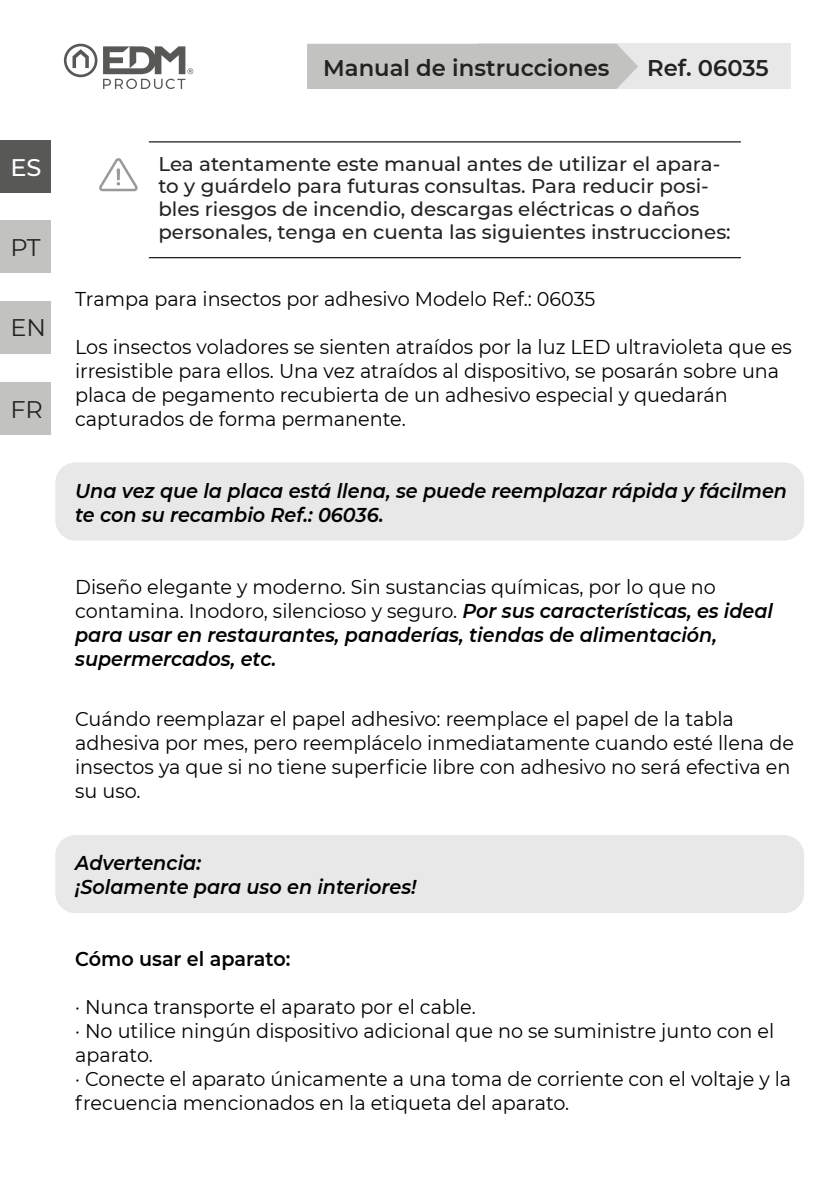
<style>
.page{position:relative;width:840px;height:1191px;background:#fff}
.page>*{position:absolute;margin:0;border:0;box-sizing:border-box;transform-origin:0 0}
.t1{font:24px "Montserrat";color:#222221}
.t2{font:500 24px "Montserrat";color:#fff}
.t3{font:600 22.6px "Montserrat";color:#222221}
.t4{font:20px/24px "Montserrat";color:#000;scale:.96 1}
.t5{font:italic 600 20px/24px "Montserrat";color:#000;scale:.96 1}
.t6{font:600 20px "Montserrat";color:#000;scale:.96 1}
.t7{font:500 19.8px/22.6px "Montserrat";color:#232322}
.s1{font-weight:400;font-style:normal}
</style>
<div class="page">
<div style="left:55px;top:462px;width:748px;height:78px;background:#e8e8e8;border-radius:20px"></div>
<div style="left:55px;top:835px;width:748px;height:78px;background:#e8e8e8;border-radius:20px"></div>
<svg style="left:99px;top:158px;width:39px;height:33px"></svg>
<hr style="left:149px;top:141px;width:591px;height:1px;background:#222221">
<hr style="left:149px;top:257px;width:591px;height:1px;background:#222221">
<svg style="left:64px;top:44px;width:129px;height:45px"></svg>
<div style="left:477px;top:44px;width:312px;height:45px;background:#e8e8e8"></div>
<div style="left:307px;top:44px;width:330px;height:45px;background:#c2c2c1"></div>
<div style="left:0;top:140px;width:51px;height:53px;background:#585857"></div>
<div style="left:0;top:220px;width:51px;height:53px;background:#c2c2c1"></div>
<div style="left:0;top:301px;width:51px;height:52px;background:#c2c2c1"></div>
<div style="left:0;top:382px;width:51px;height:52px;background:#c2c2c1"></div>
<p class="t3" style="left:323px;top:52px;width:288px">Manual de instrucciones</p>
<p class="t3" style="left:647px;top:52px;width:123px">Ref. 06035</p>
<p class="t2" style="left:10px;top:151px;width:32px">ES</p>
<p class="t1" style="left:10px;top:231px;width:32px">PT</p>
<p class="t1" style="left:10px;top:311px;width:37px">EN</p>
<p class="t1" style="left:10px;top:393px;width:34px">FR</p>
<p class="t7" style="left:158px;top:152px;width:573px">Lea atentamente este manual antes de utilizar el apara&shy;to y guárdelo para futuras consultas. Para reducir posi&shy;bles riesgos de incendio, descargas eléctricas o daños personales, tenga en cuenta las siguientes instrucciones:</p>
<p class="t4" style="left:75px;top:286px;width:543px">Trampa para insectos por adhesivo Modelo Ref.: 06035</p>
<p class="t4" style="left:75px;top:334px;width:747px">Los insectos voladores se sienten atraídos por la luz LED ultravioleta que es irresistible para ellos. Una vez atraídos al dispositivo, se posarán sobre una placa de pegamento recubierta de un adhesivo especial y quedarán capturados de forma permanente.</p>
<p class="t5" style="left:75px;top:478px;width:742px">Una vez que la placa está llena, se puede reemplazar rápida y fácilmen te con su recambio Ref.: 06036.</p>
<p class="t5" style="left:75px;top:574px;width:728px"><span class="s1">Diseño elegante y moderno. Sin sustancias químicas, por lo que no contamina. Inodoro, silencioso y seguro.</span> Por sus características, es ideal para usar en restaurantes, panaderías, tiendas de alimentación, supermercados, etc.</p>
<p class="t4" style="left:75px;top:706px;width:749px">Cuándo reemplazar el papel adhesivo: reemplace el papel de la tabla adhesiva por mes, pero reemplácelo inmediatamente cuando esté llena de insectos ya que si no tiene superficie libre con adhesivo no será efectiva en su uso.</p>
<p class="t5" style="left:75px;top:850px;width:357px">Advertencia:<br>¡Solamente para uso en interiores!</p>
<p class="t6" style="left:75px;top:945px;width:226px">Cómo usar el aparato:</p>
<p class="t4" style="left:75px;top:994px;width:747px">· Nunca transporte el aparato por el cable.<br>· No utilice ningún dispositivo adicional que no se suministre junto con el aparato.<br>· Conecte el aparato únicamente a una toma de corriente con el voltaje y la frecuencia mencionados en la etiqueta del aparato.</p>
</div>
